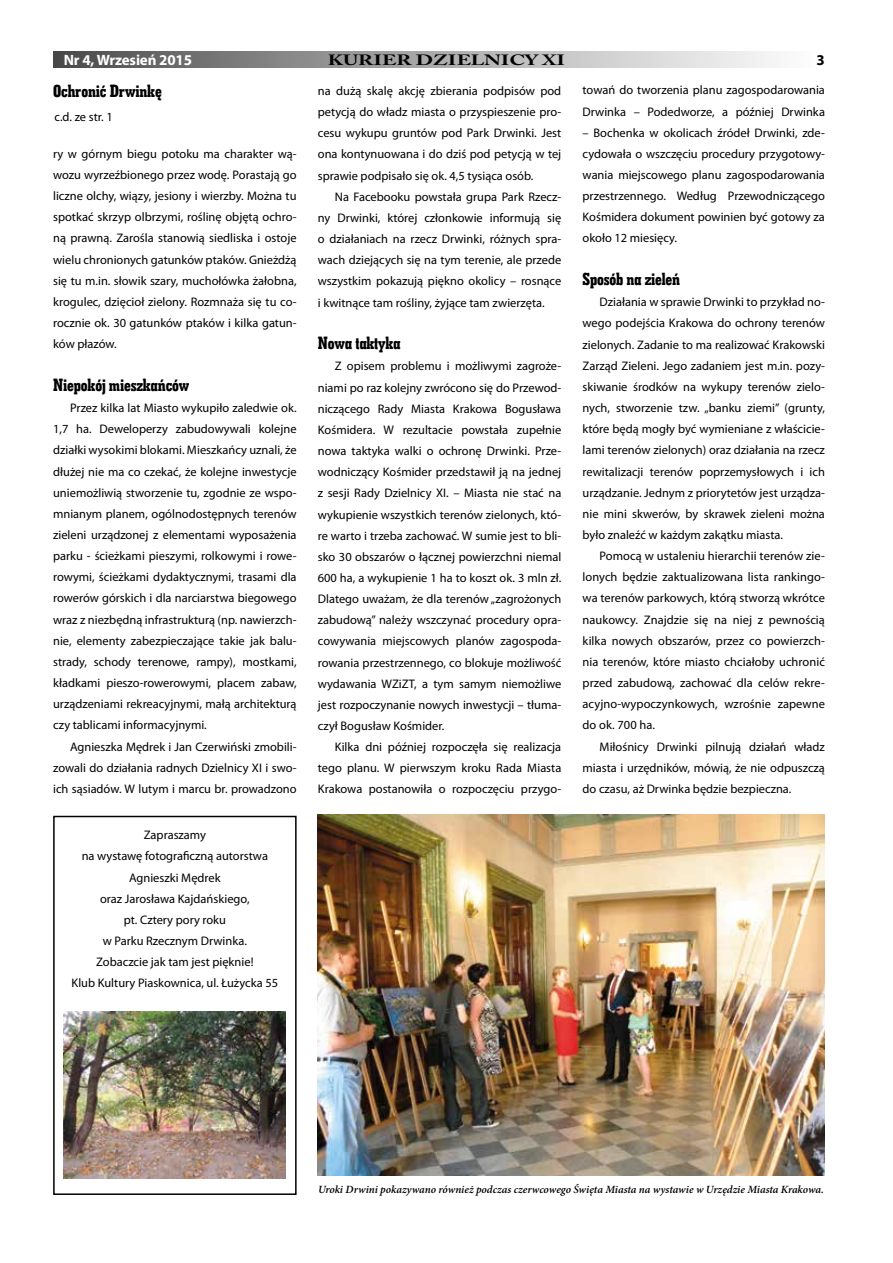
<style>
.page{position:relative;width:893px;height:1263px;background:#fff}
.page>*{position:absolute;margin:0;border:0;box-sizing:border-box;transform-origin:0 0}
.t1{font:18px "Geo Slab 703 X Bd Cn EU";letter-spacing:-.01em;color:#000}
.t2{font:700 15px "Myriad Pro";letter-spacing:-.01em;color:#fff}
.t3{font:700 15px "Myriad Pro";color:#000}
.t4{font:700 14.85px "Adobe Caslon Pro";color:#000;scale:1.4 1}
.t5{font:12.45px/21.1px "Myriad Pro";color:#000;text-align:justify}
.t6{font:italic 600 11.1px "Minion Pro";color:#000}
</style>
<div class="page">
<div style="left:53px;top:51px;width:773px;height:16px;background:linear-gradient(to right,#4e4e4e,#fff)"></div>
<img style="left:318px;top:815px;width:507px;height:360px">
<div style="left:53px;top:816px;width:244px;height:379px;border:2px solid #000"></div>
<img style="left:64px;top:1011px;width:222px;height:167px">
<p class="t2" style="left:64px;top:51px;width:130px">Nr 4, Wrzesień 2015</p>
<p class="t4" style="left:328px;top:51px;width:171px">KURIER DZIELNICY XI</p>
<p class="t3" style="left:817px;top:51px;width:10px">3</p>
<h1 class="t1" style="left:53px;top:80px;width:110px">Ochronić Drwinkę</h1>
<p class="t5" style="left:55px;top:106px;width:60px">c.d. ze str. 1</p>
<p class="t5" style="left:53px;top:143px;width:245px">ry w górnym biegu potoku ma charakter wą&shy;wozu wyrzeźbionego przez wodę. Porastają go liczne olchy, wiązy, jesiony i wierzby. Można tu spotkać skrzyp olbrzymi, roślinę objętą ochro&shy;ną prawną. Zarośla stanowią siedliska i ostoje wielu chronionych gatunków ptaków. Gnieżdżą się tu m.in. słowik szary, muchołówka żałobna, krogulec, dzięcioł zielony. Rozmnaża się tu co&shy;rocznie ok. 30 gatunków ptaków i kilka gatun&shy;ków płazów.</p>
<h1 class="t1" style="left:53px;top:373px;width:138px">Niepokój mieszkańców</h1>
<p class="t5" style="left:53px;top:398px;width:245px;text-indent:17px">Przez kilka lat Miasto wykupiło zaledwie ok.<br>1,7 ha. Deweloperzy zabudowywali kolejne działki wysokimi blokami. Mieszkańcy uznali, że dłużej nie ma co czekać, że kolejne inwestycje uniemożliwią stworzenie tu, zgodnie ze wspo&shy;mnianym planem, ogólnodostępnych terenów zieleni urządzonej z elementami wyposażenia parku - ścieżkami pieszymi, rolkowymi i rowe&shy;rowymi, ścieżkami dydaktycznymi, trasami dla rowerów górskich i dla narciarstwa biegowego wraz z niezbędną infrastrukturą (np. nawierzch&shy;nie, elementy zabezpieczające takie jak balu&shy;strady, schody terenowe, rampy), mostkami, kładkami pieszo-rowerowymi, placem zabaw, urządzeniami rekreacyjnymi, małą architekturą czy tablicami informacyjnymi.</p>
<p class="t5" style="left:53px;top:736px;width:245px;text-indent:17px">Agnieszka Mędrek i Jan Czerwiński zmobili&shy;zowali do działania radnych Dzielnicy XI i swo&shy;ich sąsiadów. W lutym i marcu br. prowadzono</p>
<p class="t5" style="left:71px;top:825px;width:208px;text-align:center">Zapraszamy<br>na wystawę fotograficzną autorstwa<br>Agnieszki Mędrek<br>oraz Jarosława Kajdańskiego,<br>pt. Cztery pory roku<br>w Parku Rzecznym Drwinka.<br>Zobaczcie jak tam jest pięknie!<br>Klub Kultury Piaskownica, ul. Łużycka 55</p>
<p class="t5" style="left:318px;top:80px;width:245px">na dużą skalę akcję zbierania podpisów pod petycją do władz miasta o przyspieszenie pro&shy;cesu wykupu gruntów pod Park Drwinki. Jest ona kontynuowana i do dziś pod petycją w tej sprawie podpisało się ok. 4,5 tysiąca osób.</p>
<p class="t5" style="left:318px;top:186px;width:245px;text-indent:17px">Na Facebooku powstała grupa Park Rzecz&shy;ny Drwinki, której członkowie informują się o działaniach na rzecz Drwinki, różnych spra&shy;wach dziejących się na tym terenie, ale przede wszystkim pokazują piękno okolicy – rosnące i kwitnące tam rośliny, żyjące tam zwierzęta.</p>
<h1 class="t1" style="left:318px;top:332px;width:84px">Nowa taktyka</h1>
<p class="t5" style="left:318px;top:356px;width:245px;text-indent:17px">Z opisem problemu i możliwymi zagroże&shy;niami po raz kolejny zwrócono się do Przewod&shy;niczącego Rady Miasta Krakowa Bogusława Kośmidera. W rezultacie powstała zupełnie nowa taktyka walki o ochronę Drwinki. Prze&shy;wodniczący Kośmider przedstawił ją na jednej z sesji Rady Dzielnicy XI. – Miasta nie stać na wykupienie wszystkich terenów zielonych, któ&shy;re warto i trzeba zachować. W sumie jest to bli&shy;sko 30 obszarów o łącznej powierzchni niemal 600 ha, a wykupienie 1 ha to koszt ok. 3 mln zł.<br>Dlatego uważam, że dla terenów „zagrożonych zabudową” należy wszczynać procedury opra&shy;cowywania miejscowych planów zagospoda&shy;rowania przestrzennego, co blokuje możliwość wydawania WZiZT, a tym samym niemożliwe jest rozpoczynanie nowych inwestycji – tłuma&shy;czył Bogusław Kośmider.</p>
<p class="t5" style="left:318px;top:737px;width:245px;text-indent:17px">Kilka dni później rozpoczęła się realizacja tego planu. W pierwszym kroku Rada Miasta Krakowa postanowiła o rozpoczęciu przygo-</p>
<p class="t5" style="left:583px;top:80px;width:244px">towań do tworzenia planu zagospodarowania<br>Drwinka – Podedworze, a później Drwinka</p>
<p class="t5" style="left:583px;top:122px;width:244px">– Bochenka w okolicach źródeł Drwinki, zde&shy;cydowała o wszczęciu procedury przygotowy&shy;wania miejscowego planu zagospodarowania przestrzennego. Według Przewodniczącego Kośmidera dokument powinien być gotowy za około 12 miesięcy.</p>
<h1 class="t1" style="left:583px;top:268px;width:99px">Sposób na zieleń</h1>
<p class="t5" style="left:583px;top:292px;width:244px;text-indent:17px">Działania w sprawie Drwinki to przykład no&shy;wego podejścia Krakowa do ochrony terenów zielonych. Zadanie to ma realizować Krakowski Zarząd Zieleni. Jego zadaniem jest m.in. pozy&shy;skiwanie środków na wykupy terenów zielo&shy;nych, stworzenie tzw. „banku ziemi” (grunty, które będą mogły być wymieniane z właścicie&shy;lami terenów zielonych) oraz działania na rzecz rewitalizacji terenów poprzemysłowych i ich urządzanie. Jednym z priorytetów jest urządza&shy;nie mini skwerów, by skrawek zieleni można było znaleźć w każdym zakątku miasta.</p>
<p class="t5" style="left:583px;top:546px;width:244px;text-indent:17px">Pomocą w ustaleniu hierarchii terenów zie&shy;lonych będzie zaktualizowana lista rankingo&shy;wa terenów parkowych, którą stworzą wkrótce naukowcy. Znajdzie się na niej z pewnością kilka nowych obszarów, przez co powierzch&shy;nia terenów, które miasto chciałoby uchronić przed zabudową, zachować dla celów rekre&shy;acyjno-wypoczynkowych, wzrośnie zapewne do ok. 700 ha.</p>
<p class="t5" style="left:583px;top:736px;width:244px;text-indent:17px">Miłośnicy Drwinki pilnują działań władz miasta i urzędników, mówią, że nie odpuszczą do czasu, aż Drwinka będzie bezpieczna.</p>
<p class="t6" style="left:318px;top:1181px;width:507px">Uroki Drwini pokazywano również podczas czerwcowego Święta Miasta na wystawie w Urzędzie Miasta Krakowa.</p>
</div>
